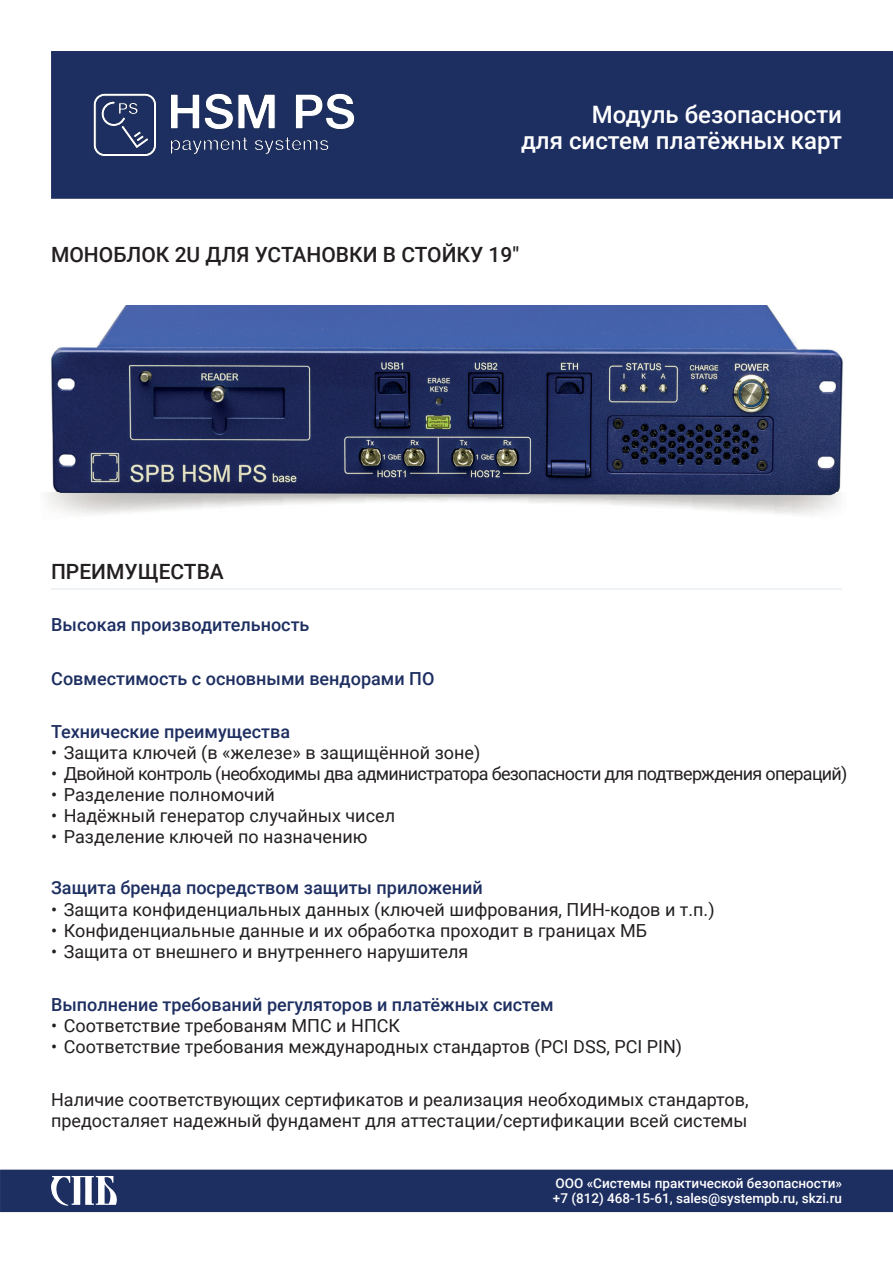
<style>
.page{position:relative;width:893px;height:1263px;background:#fff}
.page>*{position:absolute;margin:0;border:0;box-sizing:border-box;transform-origin:0 0}
.t1{font:500 24px/25.5px "Roboto";color:#fff;text-align:right}
.t2{font:500 21px "Roboto";color:#231f20}
.t3{font:18px/21.1px "Roboto";color:#231f20}
.t4{font:500 18px "Roboto";color:#1d2e61}
.t5{font:18px "Roboto";letter-spacing:-.04em;color:#231f20}
.t6{font:500 13.5px/15px "Roboto";color:#fff}
</style>
<div class="page">
<img style="left:51px;top:305px;width:792px;height:187px">
<hr style="left:51px;top:588px;width:791px;height:2px;background:#eff2f5">
<div style="left:51px;top:51px;width:842px;height:148px;background:#1d2e61"></div>
<img style="left:47px;top:492px;width:793px;height:23px">
<div style="left:0;top:1169px;width:893px;height:43px;background:#1d2e61"></div>
<svg style="left:170px;top:93px;width:106px;height:37px"></svg>
<svg style="left:295px;top:93px;width:60px;height:37px"></svg>
<svg style="left:170px;top:137px;width:78px;height:18px"></svg>
<svg style="left:254px;top:137px;width:75px;height:18px"></svg>
<svg style="left:93px;top:93px;width:64px;height:64px;background:#44527b"></svg>
<h1 class="t1" style="left:521px;top:101px;width:322px">Модуль безопасности<br>для систем платёжных карт</h1>
<p class="t2" style="left:51px;top:240px;width:470px">МОНОБЛОК 2U ДЛЯ УСТАНОВКИ В СТОЙКУ 19"</p>
<p class="t2" style="left:51px;top:556px;width:174px">ПРЕИМУЩЕСТВА</p>
<p class="t4" style="left:51px;top:612px;width:260px">Высокая производительность</p>
<p class="t4" style="left:51px;top:666px;width:385px">Совместимость с основными вендорами ПО</p>
<p class="t4" style="left:51px;top:719px;width:241px">Технические преимущества</p>
<p class="t3" style="left:51px;top:741px;width:431px">• Защита ключей (в «железе» в защищённой зоне)</p>
<p class="t5" style="left:51px;top:761px;width:798px">• Двойной контроль (необходимы два администратора безопасности для подтверждения операций)</p>
<p class="t3" style="left:51px;top:783px;width:225px">• Разделение полномочий</p>
<p class="t3" style="left:51px;top:804px;width:345px">• Надёжный генератор случайных чисел</p>
<p class="t3" style="left:51px;top:826px;width:318px">• Разделение ключей по назначению</p>
<p class="t4" style="left:51px;top:875px;width:433px">Защита бренда посредством защиты приложений</p>
<p class="t3" style="left:51px;top:898px;width:665px">• Защита конфиденциальных данных (ключей шифрования, ПИН-кодов и т.п.)</p>
<p class="t3" style="left:51px;top:919px;width:598px">• Конфиденциальные данные и их обработка проходит в границах МБ</p>
<p class="t3" style="left:51px;top:940px;width:419px">• Защита от внешнего и внутреннего нарушителя</p>
<p class="t4" style="left:51px;top:992px;width:504px">Выполнение требований регуляторов и платёжных систем</p>
<p class="t3" style="left:51px;top:1014px;width:351px">• Соответствие требованям МПС и НПСК</p>
<p class="t3" style="left:51px;top:1035px;width:633px">• Соответствие требования международных стандартов (PCI DSS, PCI PIN)</p>
<p class="t3" style="left:51px;top:1089px;width:699px">Наличие соответствующих сертификатов и реализация необходимых стандартов, предосталяет надежный фундамент для аттестации/сертификации всей системы</p>
<p class="t6" style="left:553px;top:1175px;width:291px">ООО «Системы практической безопасности» +7 (812) 468-15-61, sales@systempb.ru, skzi.ru</p>
</div>
